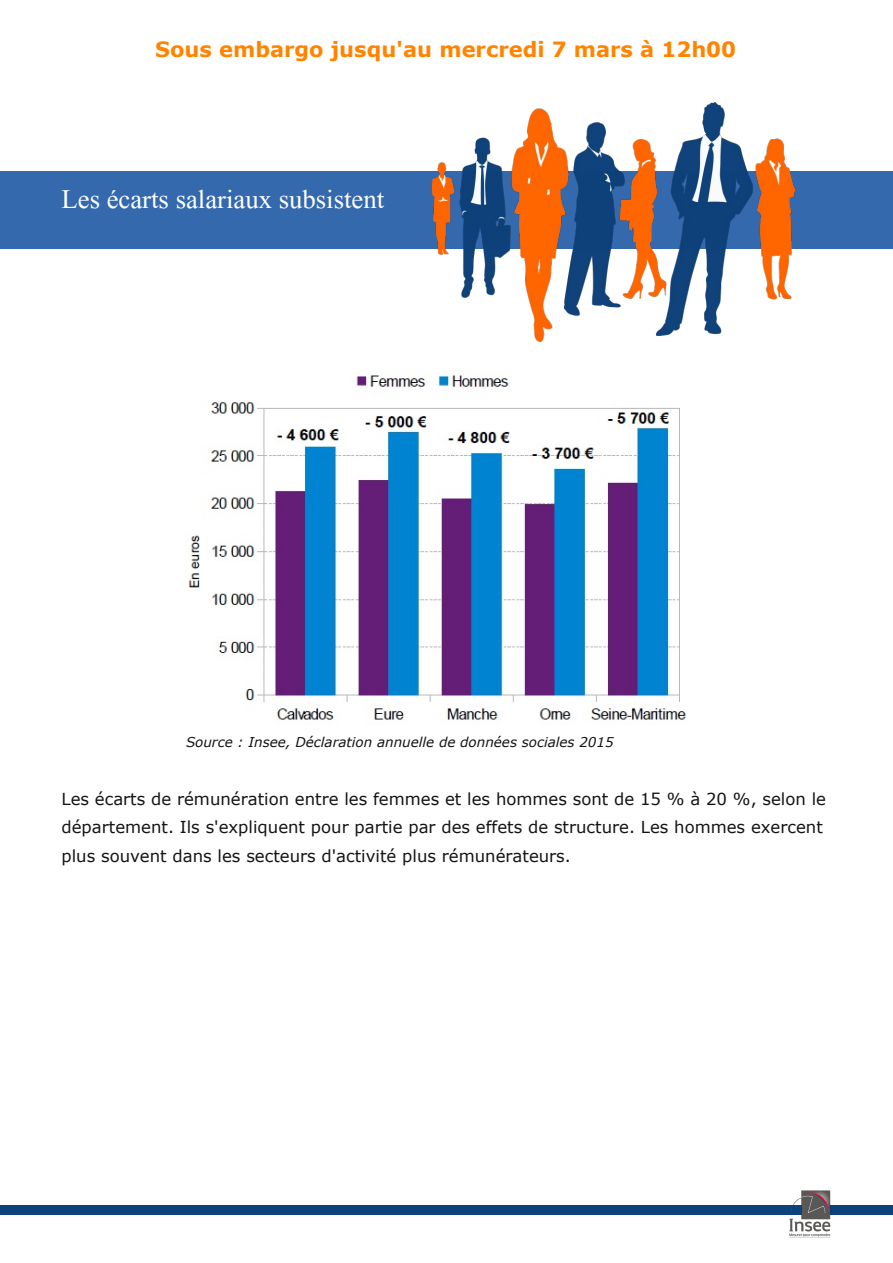
<style>
.page{position:relative;width:893px;height:1263px;background:#fff}
.page>*{position:absolute;margin:0;border:0;box-sizing:border-box;transform-origin:0 0}
.t1{font:34.5px "Kokila";color:#fff}
.t2{font:700 21px "Verdana";color:#ff8400}
.t3{font:16.5px/28.5px "Verdana";color:#161413}
.t4{font:italic 13.5px "Verdana";color:#161413}
</style>
<div class="page">
<div style="left:0;top:171px;width:893px;height:78px;background:#3469ae"></div>
<img style="left:433px;top:103px;width:362px;height:238px">
<div style="left:0;top:1205px;width:893px;height:9px;background:#0c437a"></div>
<img style="left:788px;top:1190px;width:44px;height:48px">
<img style="left:187px;top:375px;width:499px;height:346px">
<p class="t2" style="left:155px;top:35px;width:582px">Sous embargo jusqu'au mercredi 7 mars à 12h00</p>
<h1 class="t1" style="left:62px;top:183px;width:324px">Les écarts salariaux subsistent</h1>
<p class="t4" style="left:186px;top:733px;width:429px">Source : Insee, Déclaration annuelle de données sociales 2015</p>
<p class="t3" style="left:62px;top:784px;width:766px">Les écarts de rémunération entre les femmes et les hommes sont de 15 % à 20 %, selon le département. Ils s'expliquent pour partie par des effets de structure. Les hommes exercent plus souvent dans les secteurs d'activité plus rémunérateurs.</p>
</div>
